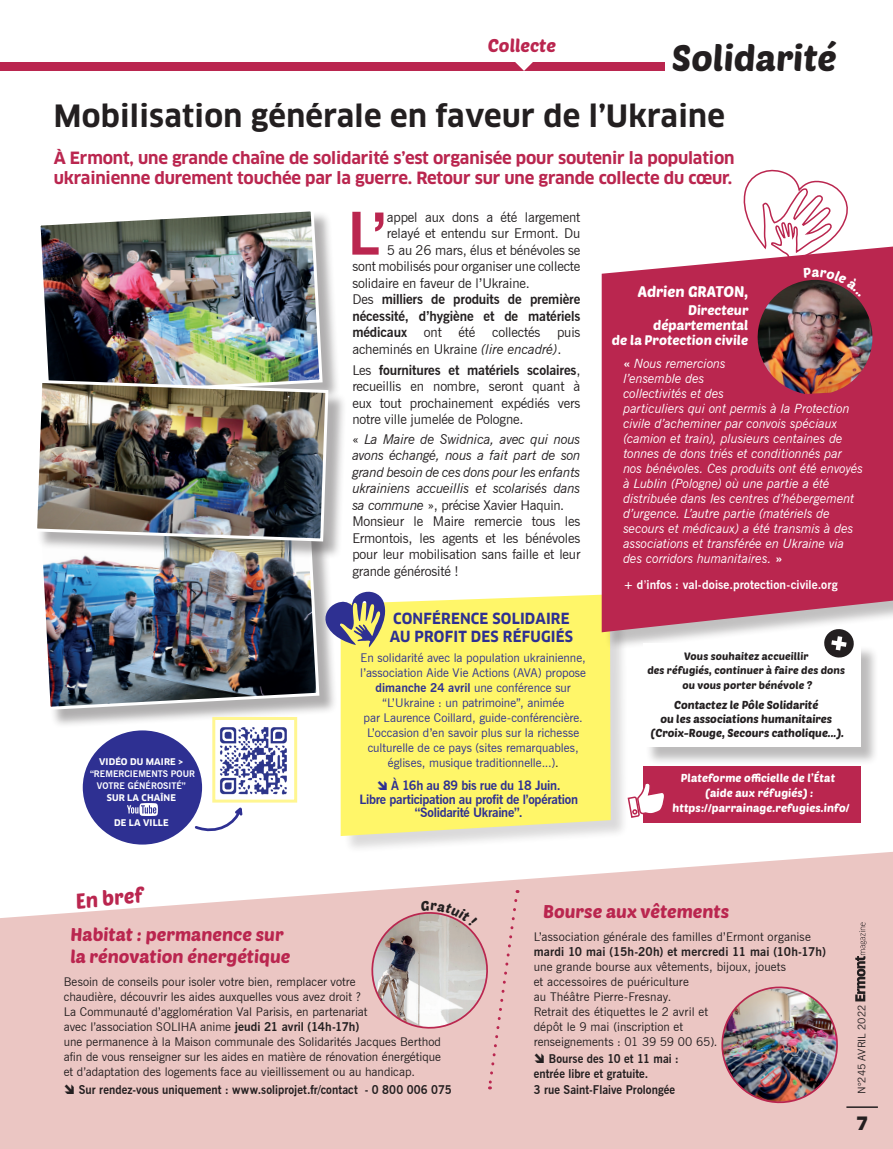
<style>
.page{position:relative;width:893px;height:1149px;background:#fff}
.page>*{position:absolute;margin:0;border:0;box-sizing:border-box;transform-origin:0 0}
.t1{font:700 58.95px "News Gothic BT";color:#ba264f}
.t2{font:36px "Poetsen One";color:#231f20}
.t3{font:700 30px "Clan OT";letter-spacing:.01em;color:#231f20}
.t4{font:21px "Poetsen One";color:#ba264f;scale:.95 1}
.t5{font:18px/22.5px "Poetsen One";color:#ba264f}
.t6{font:900 18px "Clan OT";color:#231f20}
.t7{font:700 16.5px/19.8px "Clan OT";letter-spacing:-.01em;color:#ba264f}
.t8{font:700 15px/17.2px "Clan OT";letter-spacing:.015em;color:#2e3092;scale:.95 1}
.t9{font:15px "Poetsen One";color:#fff}
.t10{font:13.5px/16.5px "News Gothic BT";letter-spacing:-.01em;color:#231f20;text-align:justify}
.t11{font:700 13.5px "News Gothic BT";letter-spacing:-.01em;color:#231f20}
.t12{font:13.5px/15px "Poetsen One";color:#fff;text-align:right}
.t13{font:italic 12.75px/15px "News Gothic BT";letter-spacing:-.01em;color:#fff}
.t14{font:700 12.75px "News Gothic BT";letter-spacing:-.02em;color:#2e3092}
.t15{font:12px/15px "News Gothic BT";letter-spacing:.005em;color:#231f20}
.t16{font:12px/15px "News Gothic BT";color:#2e3092;text-align:center}
.t17{font:700 12px/15px "News Gothic BT";letter-spacing:.005em;color:#231f20;scale:.95 1}
.t18{font:700 12px "News Gothic BT";letter-spacing:.01em;color:#fff}
.t19{font:11.25px/14.2px "Poetsen One";color:#231f20;text-align:center}
.t20{font:11.25px/15px "Poetsen One";letter-spacing:.01em;color:#fff;text-align:center}
.t21{font:10.5px/14.2px "Poetsen One";letter-spacing:.01em;color:#231f20;text-align:center}
.t22{font:10.5px "News Gothic BT";color:#231f20}
.t23{font:700 9px/12px "News Gothic BT";color:#fff;text-align:center}
.t24{font:700 9px "Clan OT";letter-spacing:.01em;color:#fff}
.s1{font-family:"Helvetica Neue"}
.s2{font-weight:400}
.s3{font-weight:700}
.s4{font-style:italic}
.s5{font-weight:700;font-style:normal}
.s6{font-family:"Helvetica Neue";font-weight:400}
.s7{color:#231f20}
.s8{font-family:"Clan OT";font-weight:700}
</style>
<div class="page">
<div style="left:0;top:62px;width:664px;height:8px;background:#ba264f"></div>
<svg style="left:512px;top:62px;width:24px;height:9px"></svg>
<div style="left:343px;top:596px;width:287px;height:258px;background:#231f20;opacity:.28"></div>
<div style="left:341px;top:594px;width:270px;height:241px;background:#fff669"></div>
<div style="left:604px;top:245px;width:289px;height:405px;background:#231f20;opacity:.28"></div>
<svg style="left:602px;top:246px;width:291px;height:386px;background:#bd355b"></svg>
<img style="left:752px;top:280px;width:126px;height:114px">
<div style="left:40px;top:211px;width:301px;height:204px;background:#231f20;opacity:.36"></div>
<img style="left:40px;top:211px;width:284px;height:167px">
<div style="left:42px;top:527px;width:295px;height:201px;background:#231f20;opacity:.36"></div>
<img style="left:42px;top:560px;width:279px;height:151px">
<div style="left:37px;top:382px;width:310px;height:178px;background:#231f20;opacity:.36"></div>
<img style="left:37px;top:378px;width:293px;height:165px">
<svg style="left:325px;top:591px;width:66px;height:56px"></svg>
<div style="left:643px;top:766px;width:217px;height:56px;background:#ba264f"></div>
<svg style="left:627px;top:781px;width:37px;height:37px"></svg>
<svg style="left:0;top:851px;width:893px;height:297px;background:#edcdcb"></svg>
<hr style="left:846px;top:1105px;width:32px;height:2px;background:#231f20">
<svg style="left:855px;top:922px;width:11px;height:79px"></svg>
<div style="left:83px;top:730px;width:119px;height:114px;background:#2e3092;border-radius:50%"></div>
<svg style="left:127px;top:803px;width:31px;height:12px"></svg>
<svg style="left:193px;top:803px;width:50px;height:29px"></svg>
<img style="left:216px;top:720px;width:77px;height:75px">
<div style="left:212px;top:716px;width:85px;height:86px;border:3px solid #fff691"></div>
<img style="left:714px;top:979px;width:131px;height:130px">
<div style="left:645px;top:645px;width:234px;height:120px;background:#231f20;opacity:.3"></div>
<div style="left:643px;top:643px;width:217px;height:103px;background:#fff"></div>
<svg style="left:823px;top:627px;width:32px;height:31px"></svg>
<svg style="left:378px;top:780px;width:9px;height:9px"></svg>
<svg style="left:65px;top:1084px;width:9px;height:9px"></svg>
<svg style="left:535px;top:1052px;width:9px;height:10px"></svg>
<svg style="left:740px;top:170px;width:121px;height:127px"></svg>
<svg style="left:364px;top:889px;width:155px;height:200px;background:#dcbfbd"></svg>
<h3 class="t5" style="left:488px;top:33px;width:69px">Collecte</h3>
<h2 class="t2" style="left:672px;top:35px;width:166px">Solidarité</h2>
<h3 class="t3" style="left:54px;top:98px;width:673px">Mobilisation générale en faveur de l’Ukraine</h3>
<h3 class="t7" style="left:54px;top:148px;width:682px">À Ermont, une grande chaîne de solidarité s’est organisée pour soutenir la population ukrainienne durement touchée par la guerre. Retour sur une grande collecte du cœur.</h3>
<h1 class="t1" style="left:348px;top:198px;width:41px">L<span class="s1">’</span></h1>
<p class="t10" style="left:387px;top:208px;width:195px">appel aux dons a été largement</p>
<p class="t10" style="left:387px;top:225px;width:195px">relayé et entendu sur Ermont. Du</p>
<p class="t10" style="left:387px;top:241px;width:195px">5 au 26 mars, élus et bénévoles se</p>
<p class="t10" style="left:352px;top:258px;width:230px">sont mobilisés pour organiser une collecte</p>
<p class="t10" style="left:352px;top:274px;width:179px">solidaire en faveur de l<span class="s1">’</span>Ukraine.</p>
<p class="t11" style="left:352px;top:291px;width:230px"><span class="s2">Des</span> milliers de produits de première</p>
<p class="t11" style="left:352px;top:307px;width:230px">nécessité, d’hygiène et de matériels</p>
<p class="t10" style="left:352px;top:324px;width:230px"><span class="s3">médicaux</span> ont été collectés puis</p>
<p class="t10" style="left:352px;top:340px;width:211px">acheminés en Ukraine <span class="s4">(lire encadré)</span>.</p>
<p class="t10" style="left:352px;top:361px;width:230px">Les <span class="s3">fournitures et matériels scolaires</span>, recueillis en nombre, seront quant à eux tout prochainement expédiés vers notre ville jumelée de Pologne.</p>
<p class="t10" style="left:352px;top:430px;width:230px;text-align:left">« <span class="s4">La Maire de Swidnica, avec qui nous avons échangé, nous a fait part de son grand besoin de ces dons pour les enfants ukrainiens accueillis et scolarisés dans sa commune</span> », précise Xavier Haquin.<br>Monsieur le Maire remercie tous les Ermontois, les agents et les bénévoles pour leur mobilisation sans faille et leur grande générosité !</p>
<p class="t12" style="left:812px;top:264px;width:9px">a</p>
<p class="t9" style="left:638px;top:281px;width:112px">Adrien GRATON,</p>
<p class="t12" style="left:612px;top:302px;width:138px">Directeur départemental<br>de la Protection civile</p>
<p class="t13" style="left:623px;top:356px;width:241px"><span class="s5">«</span> Nous remercions<br>l’ensemble des<br>collectivités et des<br>particuliers qui ont permis à la Protection civile d’acheminer par convois spéciaux (camion et train), plusieurs centaines de tonnes de dons triés et conditionnés par nos bénévoles. Ces produits ont été envoyés à Lublin (Pologne) où une partie a été distribuée dans les centres d’hébergement d’urgence. L’autre partie (matériels de secours et médicaux) a été transmis à des associations et transférée en Ukraine via des corridors humanitaires. <span class="s5">»</span></p>
<p class="t18" style="left:623px;top:577px;width:216px">+ d<span class="s6">’</span>infos : val-doise.protection-civile.org</p>
<p class="t24" style="left:99px;top:756px;width:86px">VIDÉO DU MAIRE &gt;</p>
<p class="t23" style="left:90px;top:767px;width:107px">“REMERCIEMENTS POUR<br>VOTRE GÉNÉROSITÉ”</p>
<p class="t24" style="left:107px;top:792px;width:71px">SUR LA CHAÎNE</p>
<p class="t24" style="left:114px;top:817px;width:56px">DE LA VILLE</p>
<p class="t8" style="left:390px;top:610px;width:195px">CONFÉRENCE SOLIDAIRE<br>AU PROFIT DES RÉFUGIÉS</p>
<p class="t16" style="left:360px;top:649px;width:227px">En solidarité avec la population ukrainienne, l<span class="s1">’</span>association Aide Vie Actions (AVA) propose <span class="s3">dimanche 24 avril</span> une conférence sur “L<span class="s1">’</span>Ukraine : un patrimoine”, animée<br>par Laurence Coillard, guide-conférencière.<br>L<span class="s1">’</span>occasion d<span class="s1">’</span>en savoir plus sur la richesse culturelle de ce pays (sites remarquables, églises, musique traditionnelle...)<span class="s7">.</span></p>
<p class="t14" style="left:391px;top:777px;width:171px">À 16h au 89 bis rue du 18 Juin.</p>
<p class="t14" style="left:359px;top:791px;width:220px">Libre participation au profit de l’opération</p>
<p class="t14" style="left:415px;top:804px;width:109px">“Solidarité Ukraine”.</p>
<p class="t21" style="left:647px;top:648px;width:199px">Vous souhaitez accueillir<br>des réfugiés, continuer à faire des dons ou vous porter bénévole ?</p>
<p class="t19" style="left:651px;top:697px;width:194px">Contactez le Pôle Solidarité<br>ou les associations humanitaires (Croix-Rouge, Secours catholique...).</p>
<p class="t20" style="left:672px;top:769px;width:179px">Plateforme officielle de l<span class="s8">’</span>État (aide aux réfugiés) : https://parrainage.refugies.info/</p>
<h3 class="t4" style="left:75px;top:887px;width:73px;rotate:-5deg">En bref</h3>
<h3 class="t5" style="left:543px;top:898px;width:188px">Bourse aux vêtements</h3>
<h3 class="t5" style="left:70px;top:921px;width:222px">Habitat : permanence sur la rénovation énergétique</h3>
<p class="t15" style="left:534px;top:929px;width:294px">L<span class="s1">’</span>association générale des familles d<span class="s1">’</span>Ermont organise <span class="s3">mardi 10 mai (15h-20h) et mercredi 11 mai (10h-17h)</span></p>
<p class="t15" style="left:534px;top:959px;width:254px">une grande bourse aux vêtements, bijoux, jouets et accessoires de puériculture<br>au Théâtre Pierre-Fresnay.<br>Retrait des étiquettes le 2 avril et<br>dépôt le 9 mai (inscription et<br>renseignements : 01 39 59 00 65).</p>
<p class="t17" style="left:534px;top:1050px;width:155px;text-indent:15px">Bourse des 10 et 11 mai : entrée libre et gratuite.</p>
<p class="t17" style="left:534px;top:1082px;width:151px">3 rue Saint-Flaive Prolongée</p>
<p class="t15" style="left:64px;top:974px;width:379px">Besoin de conseils pour isoler votre bien, remplacer votre<br>chaudière, découvrir les aides auxquelles vous avez droit ?<br>La Communauté d<span class="s1">’</span>agglomération Val Parisis, en partenariat<br>avec l’association SOLIHA anime <span class="s3">jeudi 21 avril (14h-17h)<br></span>une permanence à la Maison communale des Solidarités Jacques Berthod afin de vous renseigner sur les aides en matière de rénovation énergétique et d’adaptation des logements face au vieillissement ou au handicap.</p>
<p class="t17" style="left:79px;top:1082px;width:394px">Sur rendez-vous uniquement : www.soliprojet.fr/contact - 0 800 006 075</p>
<p class="t22" style="left:855px;top:1093px;width:91px;rotate:-90deg">N°245 AVRIL 2022</p>
<h3 class="t6" style="left:856px;top:1111px;width:13px">7</h3>
</div>
